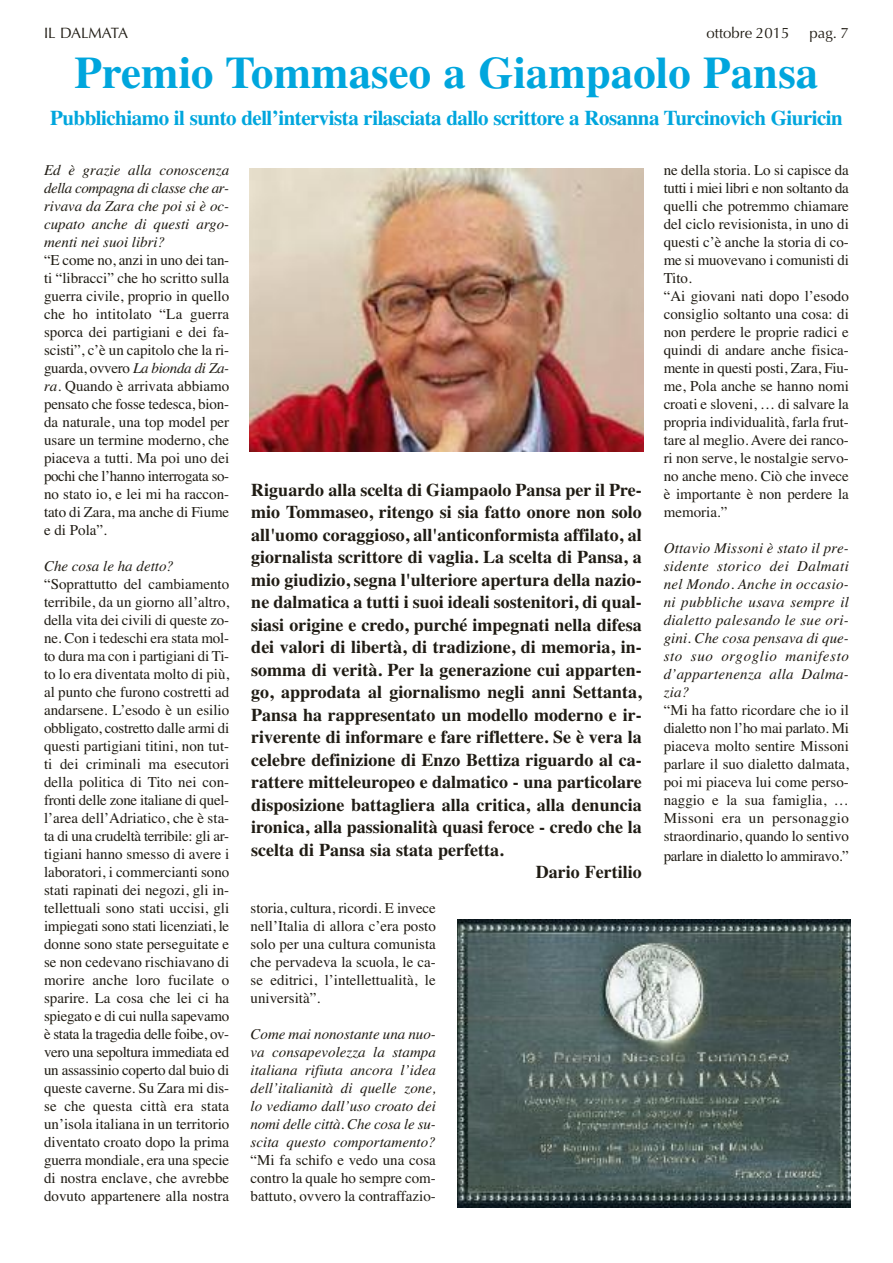
<style>
.page{position:relative;width:893px;height:1263px;background:#fff}
.page>*{position:absolute;margin:0;border:0;box-sizing:border-box;transform-origin:0 0}
.t1{font:700 45px "Times";color:#00a6dd}
.t2{font:700 21px "Times";letter-spacing:-.025em;color:#00a6dd}
.t3{font:700 18px "Times";color:#201c14}
.t4{font:15px/18px "Times";color:#201c14;text-align:justify}
.t5{font:italic 15px/18px "Times";color:#201c14;text-align:justify}
.t6{font:15px "Times";letter-spacing:-.02em;color:#201c14}
.t7{font:15px "Optima";color:#201c14}
.s1{font-style:italic}
</style>
<div class="page">
<img style="left:250px;top:168px;width:393px;height:283px">
<img style="left:457px;top:919px;width:393px;height:288px">
<p class="t7" style="left:44px;top:24px;width:86px">IL DALMATA</p>
<p class="t7" style="left:707px;top:24px;width:84px">ottobre 2015</p>
<p class="t7" style="left:809px;top:24px;width:41px">pag. 7</p>
<h1 class="t1" style="left:75px;top:46px;width:745px">Premio Tommaseo a Giampaolo Pansa</h1>
<h2 class="t2" style="left:50px;top:106px;width:794px">Pubblichiamo il sunto dell’intervista rilasciata dallo scrittore a Rosanna Turcinovich Giuricin</h2>
<p class="t5" style="left:44px;top:161px;width:187px">Ed è grazie alla conoscenza della compagna di classe che ar&shy;rivava da Zara che poi si è oc&shy;cupato anche di questi argo&shy;menti nei suoi libri?</p>
<p class="t4" style="left:44px;top:251px;width:187px">“E come no, anzi in uno dei tan&shy;ti “libracci” che ho scritto sulla guerra civile, proprio in quello che ho intitolato “La guerra sporca dei partigiani e dei fa&shy;scisti”, c’è un capitolo che la ri&shy;guarda, ovvero <span class="s1">La bionda di Za&shy;ra</span>. Quando è arrivata abbiamo pensato che fosse tedesca, bion&shy;da naturale, una top model per usare un termine moderno, che piaceva a tutti. Ma poi uno dei pochi che l’hanno interrogata so&shy;no stato io, e lei mi ha raccon&shy;tato di Zara, ma anche di Fiume e di Pola”.</p>
<p class="t5" style="left:44px;top:557px;width:131px">Che cosa le ha detto?</p>
<p class="t4" style="left:44px;top:575px;width:187px">“Soprattutto del cambiamento terribile, da un giorno all’altro, della vita dei civili di queste zo&shy;ne. Con i tedeschi era stata mol&shy;to dura ma con i partigiani di Ti&shy;to lo era diventata molto di più, al punto che furono costretti ad andarsene. L’esodo è un esilio obbligato, costretto dalle armi di questi partigiani titini, non tut&shy;ti dei criminali ma esecutori della politica di Tito nei con&shy;fronti delle zone italiane di quel&shy;l’area dell’Adriatico, che è sta&shy;ta di una crudeltà terribile: gli ar&shy;tigiani hanno smesso di avere i laboratori, i commercianti sono stati rapinati dei negozi, gli in&shy;tellettuali sono stati uccisi, gli impiegati sono stati licenziati, le donne sono state perseguitate e se non cedevano rischiavano di morire anche loro fucilate o sparire. La cosa che lei ci ha spiegato e di cui nulla sapevamo è stata la tragedia delle foibe, ov&shy;vero una sepoltura immediata ed un assassinio coperto dal buio di queste caverne. Su Zara mi dis&shy;se che questa città era stata un’isola italiana in un territorio diventato croato dopo la prima guerra mondiale, era una specie di nostra enclave, che avrebbe dovuto appartenere alla nostra</p>
<p class="t3" style="left:251px;top:479px;width:392px">Riguardo alla scelta di Giampaolo Pansa per il Pre-</p>
<p class="t3" style="left:251px;top:501px;width:392px">mio Tommaseo, ritengo si sia fatto onore non solo</p>
<p class="t3" style="left:251px;top:524px;width:392px">all'uomo coraggioso, all'anticonformista affilato, al</p>
<p class="t3" style="left:251px;top:546px;width:392px">giornalista scrittore di vaglia. La scelta di Pansa, a</p>
<p class="t3" style="left:251px;top:569px;width:392px">mio giudizio, segna l'ulteriore apertura della nazio-</p>
<p class="t3" style="left:251px;top:591px;width:392px">ne dalmatica a tutti i suoi ideali sostenitori, di qual-</p>
<p class="t3" style="left:251px;top:614px;width:392px">siasi origine e credo, purché impegnati nella difesa</p>
<p class="t3" style="left:251px;top:636px;width:392px">dei valori di libertà, di tradizione, di memoria, in-</p>
<p class="t3" style="left:251px;top:659px;width:392px">somma di verità. Per la generazione cui apparten-</p>
<p class="t3" style="left:251px;top:681px;width:392px">go, approdata al giornalismo negli anni Settanta,</p>
<p class="t3" style="left:251px;top:704px;width:392px">Pansa ha rappresentato un modello moderno e ir-</p>
<p class="t3" style="left:251px;top:726px;width:392px">riverente di informare e fare riflettere. Se è vera la</p>
<p class="t3" style="left:251px;top:749px;width:392px">celebre definizione di Enzo Bettiza riguardo al ca-</p>
<p class="t3" style="left:251px;top:771px;width:392px">rattere mitteleuropeo e dalmatico - una particolare</p>
<p class="t3" style="left:251px;top:794px;width:392px">disposizione battagliera alla critica, alla denuncia</p>
<p class="t3" style="left:251px;top:816px;width:392px">ironica, alla passionalità quasi feroce - credo che la</p>
<p class="t3" style="left:251px;top:839px;width:254px">scelta di Pansa sia stata perfetta.</p>
<p class="t3" style="left:536px;top:861px;width:107px">Dario Fertilio</p>
<p class="t4" style="left:251px;top:899px;width:187px">storia, cultura, ricordi. E invece nell’Italia di allora c’era posto solo per una cultura comunista che pervadeva la scuola, le ca&shy;se editrici, l’intellettualità, le università”.</p>
<p class="t5" style="left:251px;top:1025px;width:187px">Come mai nonostante una nuo&shy;va consapevolezza la stampa italiana rifiuta ancora l’idea dell’italianità di quelle zone, lo vediamo dall’uso croato dei nomi delle città. Che cosa le su&shy;scita questo comportamento?</p>
<p class="t4" style="left:251px;top:1151px;width:187px">“Mi fa schifo e vedo una cosa contro la quale ho sempre com&shy;battuto, ovvero la contraffazio-</p>
<p class="t4" style="left:664px;top:161px;width:187px;text-align:left">ne della storia. Lo si capisce da tutti i miei libri e non soltanto da quelli che potremmo chiamare del ciclo revisionista, in uno di questi c’è anche la storia di co&shy;me si muovevano i comunisti di<br>Tito.<br>“Ai giovani nati dopo l’esodo consiglio soltanto una cosa: di non perdere le proprie radici e quindi di andare anche fisica&shy;mente in questi posti, Zara, Fiu&shy;me, Pola anche se hanno nomi croati e sloveni, … di salvare la propria individualità, farla frut&shy;tare al meglio. Avere dei ranco&shy;ri non serve, le nostalgie servo&shy;no anche meno. Ciò che invece è importante è non perdere la memoria.”</p>
<p class="t5" style="left:664px;top:539px;width:187px">Ottavio Missoni è stato il pre&shy;sidente storico dei Dalmati nel Mondo. Anche in occasio&shy;ni pubbliche usava sempre il dialetto palesando le sue ori&shy;gini. Che cosa pensava di que&shy;sto suo orgoglio manifesto d’appartenenza alla Dalma&shy;zia?</p>
<p class="t4" style="left:664px;top:701px;width:187px">“Mi ha fatto ricordare che io il dialetto non l’ho mai parlato. Mi piaceva molto sentire Missoni parlare il suo dialetto dalmata, poi mi piaceva lui come perso&shy;naggio e la sua famiglia, … Missoni era un personaggio straordinario, quando lo sentivo</p>
<p class="t6" style="left:664px;top:847px;width:187px">parlare in dialetto lo ammiravo.”</p>
</div>
